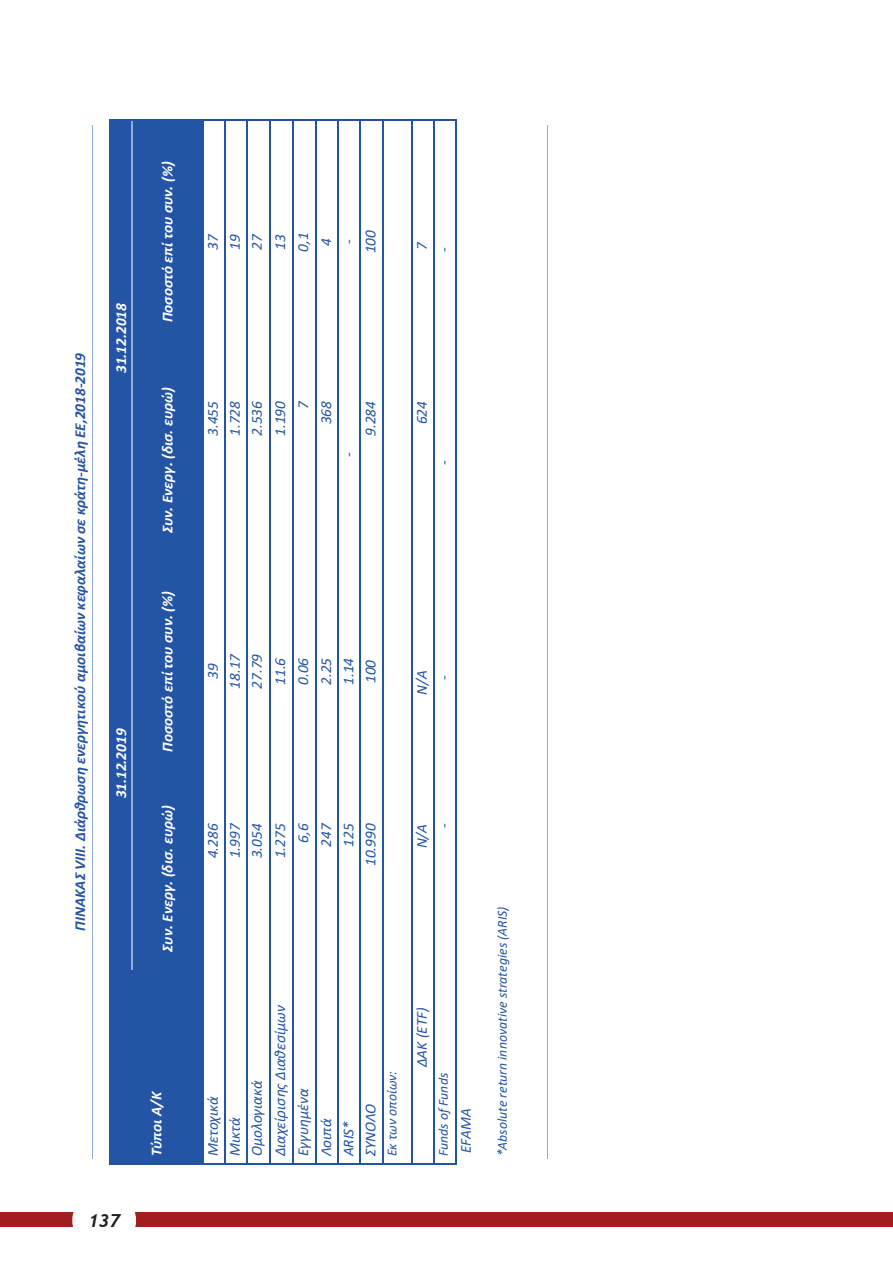
<style>
.page{position:relative;width:893px;height:1263px;background:#fff}
.page>*{position:absolute;margin:0;border:0;box-sizing:border-box;transform-origin:0 0}
.t1{font:italic 700 18px "Trebuchet";color:#231f20}
.t2{font:italic 15.3px "Calibri";color:#2454a4}
.t3{font:italic 700 15.3px "Calibri";color:#fff}
.t4{font:italic 700 15.3px "Calibri";color:#2454a4}
.t5{font:italic 13.8px "Calibri";color:#2454a4}
</style>
<div class="page">
<div style="left:0;top:1212px;width:893px;height:14px;background:#a11d20"></div>
<div style="left:72px;top:1188px;width:64px;height:64px;background:#fff;border-radius:50%"></div>
<hr style="left:92px;top:125px;width:1px;height:1033px;background:#90acd9">
<div style="left:111px;top:970px;width:91px;height:193px;background:#2454a4"></div>
<div style="left:111px;top:556px;width:21px;height:414px;background:#2454a4"></div>
<div style="left:111px;top:121px;width:21px;height:435px;background:#2454a4"></div>
<hr style="left:109px;top:970px;width:2px;height:193px;background:#2454a4">
<hr style="left:109px;top:556px;width:2px;height:413px;background:#2454a4">
<hr style="left:109px;top:120px;width:2px;height:435px;background:#2454a4">
<div style="left:133px;top:786px;width:69px;height:184px;background:#2454a4"></div>
<div style="left:133px;top:556px;width:69px;height:230px;background:#2454a4"></div>
<div style="left:133px;top:364px;width:69px;height:192px;background:#2454a4"></div>
<div style="left:133px;top:121px;width:69px;height:243px;background:#2454a4"></div>
<svg style="left:109px;top:1163px;width:24px;height:1px"></svg>
<hr style="left:132px;top:786px;width:1px;height:184px;background:#90acd9">
<hr style="left:132px;top:556px;width:1px;height:229px;background:#90acd9">
<hr style="left:132px;top:364px;width:1px;height:191px;background:#90acd9">
<hr style="left:132px;top:120px;width:1px;height:243px;background:#90acd9">
<svg style="left:109px;top:119px;width:24px;height:1px"></svg>
<hr style="left:133px;top:1163px;width:69px;height:1px;background:#2454a4">
<hr style="left:133px;top:119px;width:69px;height:1px;background:#2454a4">
<hr style="left:202px;top:970px;width:1px;height:193px;background:#2454a4">
<hr style="left:202px;top:786px;width:1px;height:183px;background:#2454a4">
<hr style="left:202px;top:556px;width:1px;height:229px;background:#2454a4">
<hr style="left:202px;top:364px;width:1px;height:191px;background:#2454a4">
<hr style="left:202px;top:120px;width:1px;height:243px;background:#2454a4">
<hr style="left:224px;top:970px;width:1px;height:193px;background:#2454a4">
<hr style="left:224px;top:786px;width:1px;height:183px;background:#2454a4">
<hr style="left:224px;top:556px;width:1px;height:229px;background:#2454a4">
<hr style="left:224px;top:364px;width:1px;height:191px;background:#2454a4">
<hr style="left:224px;top:120px;width:1px;height:243px;background:#2454a4">
<hr style="left:246px;top:970px;width:2px;height:193px;background:#2454a4">
<hr style="left:246px;top:786px;width:2px;height:183px;background:#2454a4">
<hr style="left:246px;top:556px;width:2px;height:229px;background:#2454a4">
<hr style="left:246px;top:364px;width:2px;height:191px;background:#2454a4">
<hr style="left:246px;top:120px;width:2px;height:243px;background:#2454a4">
<hr style="left:269px;top:970px;width:2px;height:193px;background:#2454a4">
<hr style="left:269px;top:786px;width:2px;height:183px;background:#2454a4">
<hr style="left:269px;top:556px;width:2px;height:229px;background:#2454a4">
<hr style="left:269px;top:364px;width:2px;height:191px;background:#2454a4">
<hr style="left:269px;top:120px;width:2px;height:243px;background:#2454a4">
<hr style="left:293px;top:970px;width:1px;height:193px;background:#2454a4">
<hr style="left:293px;top:786px;width:1px;height:183px;background:#2454a4">
<hr style="left:293px;top:556px;width:1px;height:229px;background:#2454a4">
<hr style="left:293px;top:364px;width:1px;height:191px;background:#2454a4">
<hr style="left:293px;top:120px;width:1px;height:243px;background:#2454a4">
<hr style="left:316px;top:970px;width:1px;height:193px;background:#2454a4">
<hr style="left:316px;top:786px;width:1px;height:183px;background:#2454a4">
<hr style="left:316px;top:556px;width:1px;height:229px;background:#2454a4">
<hr style="left:316px;top:364px;width:1px;height:191px;background:#2454a4">
<hr style="left:316px;top:120px;width:1px;height:243px;background:#2454a4">
<hr style="left:338px;top:970px;width:1px;height:193px;background:#2454a4">
<hr style="left:338px;top:786px;width:1px;height:183px;background:#2454a4">
<hr style="left:338px;top:556px;width:1px;height:229px;background:#2454a4">
<hr style="left:338px;top:364px;width:1px;height:191px;background:#2454a4">
<hr style="left:338px;top:120px;width:1px;height:243px;background:#2454a4">
<hr style="left:360px;top:970px;width:1px;height:193px;background:#2454a4">
<hr style="left:360px;top:786px;width:1px;height:183px;background:#2454a4">
<hr style="left:360px;top:556px;width:1px;height:229px;background:#2454a4">
<hr style="left:360px;top:364px;width:1px;height:191px;background:#2454a4">
<hr style="left:360px;top:120px;width:1px;height:243px;background:#2454a4">
<hr style="left:382px;top:970px;width:1px;height:193px;background:#2454a4">
<hr style="left:382px;top:786px;width:1px;height:183px;background:#2454a4">
<hr style="left:382px;top:556px;width:1px;height:229px;background:#2454a4">
<hr style="left:382px;top:364px;width:1px;height:191px;background:#2454a4">
<hr style="left:382px;top:120px;width:1px;height:243px;background:#2454a4">
<hr style="left:411px;top:970px;width:1px;height:193px;background:#2454a4">
<hr style="left:411px;top:786px;width:1px;height:183px;background:#2454a4">
<hr style="left:411px;top:556px;width:1px;height:229px;background:#2454a4">
<hr style="left:411px;top:364px;width:1px;height:191px;background:#2454a4">
<hr style="left:411px;top:120px;width:1px;height:243px;background:#2454a4">
<hr style="left:433px;top:970px;width:2px;height:193px;background:#2454a4">
<hr style="left:433px;top:786px;width:2px;height:183px;background:#2454a4">
<hr style="left:433px;top:556px;width:2px;height:229px;background:#2454a4">
<hr style="left:433px;top:364px;width:2px;height:191px;background:#2454a4">
<hr style="left:433px;top:120px;width:2px;height:243px;background:#2454a4">
<svg style="left:202px;top:1163px;width:255px;height:1px"></svg>
<hr style="left:455px;top:970px;width:2px;height:193px;background:#2454a4">
<hr style="left:455px;top:786px;width:2px;height:184px;background:#2454a4">
<hr style="left:455px;top:556px;width:2px;height:230px;background:#2454a4">
<hr style="left:455px;top:364px;width:2px;height:192px;background:#2454a4">
<hr style="left:455px;top:120px;width:2px;height:244px;background:#2454a4">
<svg style="left:202px;top:119px;width:255px;height:1px"></svg>
<hr style="left:547px;top:125px;width:1px;height:1033px;background:#90acd9">
<p class="t4" style="left:69px;top:931px;width:579px;rotate:-90deg">ΠΙΝΑΚΑΣ VIII. Διάρθρωση ενεργητικού αμοιβαίων κεφαλαίων σε κράτη-μέλη ΕΕ,2018-2019</p>
<p class="t3" style="left:110px;top:373px;width:71px;rotate:-90deg">31.12.2018</p>
<p class="t3" style="left:110px;top:798px;width:71px;rotate:-90deg">31.12.2019</p>
<p class="t3" style="left:157px;top:322px;width:162px;rotate:-90deg">Ποσοστό επί του συν. (%)</p>
<p class="t3" style="left:157px;top:533px;width:148px;rotate:-90deg">Συν. Ενεργ. (δισ. ευρώ)</p>
<p class="t3" style="left:157px;top:752px;width:162px;rotate:-90deg">Ποσοστό επί του συν. (%)</p>
<p class="t3" style="left:157px;top:952px;width:148px;rotate:-90deg">Συν. Ενεργ. (δισ. ευρώ)</p>
<p class="t1" style="left:88px;top:1209px;width:33px">137</p>
<p class="t3" style="left:145px;top:1156px;width:67px;rotate:-90deg">Τύποι Α/Κ</p>
<p class="t2" style="left:202px;top:250px;width:17px;rotate:-90deg">37</p>
<p class="t2" style="left:224px;top:250px;width:17px;rotate:-90deg">19</p>
<p class="t2" style="left:246px;top:250px;width:17px;rotate:-90deg">27</p>
<p class="t2" style="left:269px;top:250px;width:17px;rotate:-90deg">13</p>
<p class="t2" style="left:292px;top:252px;width:21px;rotate:-90deg">0,1</p>
<p class="t2" style="left:316px;top:246px;width:9px;rotate:-90deg">4</p>
<p class="t2" style="left:338px;top:244px;width:6px;rotate:-90deg">-</p>
<p class="t2" style="left:360px;top:253px;width:25px;rotate:-90deg">100</p>
<p class="t2" style="left:411px;top:250px;width:10px;rotate:-90deg">7</p>
<p class="t2" style="left:433px;top:252px;width:6px;rotate:-90deg">-</p>
<p class="t2" style="left:202px;top:436px;width:36px;rotate:-90deg">3.455</p>
<p class="t2" style="left:224px;top:436px;width:36px;rotate:-90deg">1.728</p>
<p class="t2" style="left:246px;top:436px;width:36px;rotate:-90deg">2.536</p>
<p class="t2" style="left:269px;top:436px;width:36px;rotate:-90deg">1.190</p>
<p class="t2" style="left:292px;top:409px;width:10px;rotate:-90deg">7</p>
<p class="t2" style="left:316px;top:424px;width:25px;rotate:-90deg">368</p>
<p class="t2" style="left:338px;top:457px;width:6px;rotate:-90deg">-</p>
<p class="t2" style="left:360px;top:436px;width:36px;rotate:-90deg">9.284</p>
<p class="t2" style="left:411px;top:424px;width:25px;rotate:-90deg">624</p>
<p class="t2" style="left:433px;top:465px;width:6px;rotate:-90deg">-</p>
<p class="t2" style="left:202px;top:679px;width:17px;rotate:-90deg">39</p>
<p class="t2" style="left:224px;top:689px;width:37px;rotate:-90deg">18.17</p>
<p class="t2" style="left:246px;top:689px;width:36px;rotate:-90deg">27.79</p>
<p class="t2" style="left:269px;top:685px;width:29px;rotate:-90deg">11.6</p>
<p class="t2" style="left:292px;top:685px;width:29px;rotate:-90deg">0.06</p>
<p class="t2" style="left:316px;top:685px;width:29px;rotate:-90deg">2.25</p>
<p class="t2" style="left:338px;top:685px;width:29px;rotate:-90deg">1.14</p>
<p class="t2" style="left:360px;top:683px;width:25px;rotate:-90deg">100</p>
<p class="t2" style="left:411px;top:695px;width:26px;rotate:-90deg">N/A</p>
<p class="t2" style="left:433px;top:680px;width:6px;rotate:-90deg">-</p>
<p class="t2" style="left:202px;top:858px;width:36px;rotate:-90deg">4.286</p>
<p class="t2" style="left:224px;top:858px;width:37px;rotate:-90deg">1.997</p>
<p class="t2" style="left:246px;top:858px;width:36px;rotate:-90deg">3.054</p>
<p class="t2" style="left:269px;top:858px;width:36px;rotate:-90deg">1.275</p>
<p class="t2" style="left:292px;top:843px;width:21px;rotate:-90deg">6,6</p>
<p class="t2" style="left:316px;top:847px;width:25px;rotate:-90deg">247</p>
<p class="t2" style="left:338px;top:847px;width:25px;rotate:-90deg">125</p>
<p class="t2" style="left:360px;top:866px;width:44px;rotate:-90deg">10.990</p>
<p class="t2" style="left:411px;top:848px;width:26px;rotate:-90deg">N/A</p>
<p class="t2" style="left:433px;top:828px;width:6px;rotate:-90deg">-</p>
<p class="t2" style="left:202px;top:1156px;width:61px;rotate:-90deg">Μετοχικά</p>
<p class="t2" style="left:224px;top:1156px;width:40px;rotate:-90deg">Μικτά</p>
<p class="t2" style="left:246px;top:1156px;width:77px;rotate:-90deg">Ομολογιακά</p>
<p class="t2" style="left:269px;top:1156px;width:153px;rotate:-90deg">Διαχείρισης Διαθεσίμων</p>
<p class="t2" style="left:292px;top:1156px;width:69px;rotate:-90deg">Εγγυημένα</p>
<p class="t2" style="left:316px;top:1156px;width:39px;rotate:-90deg">Λοιπά</p>
<p class="t2" style="left:338px;top:1156px;width:37px;rotate:-90deg">ARIS*</p>
<p class="t2" style="left:360px;top:1156px;width:54px;rotate:-90deg">ΣΥΝΟΛΟ</p>
<p class="t5" style="left:382px;top:1156px;width:87px;rotate:-90deg">Εκ των οποίων:</p>
<p class="t2" style="left:411px;top:1067px;width:62px;rotate:-90deg">ΔΑΚ (ETF)</p>
<p class="t5" style="left:434px;top:1156px;width:85px;rotate:-90deg">Funds ofFunds</p>
<p class="t2" style="left:455px;top:1153px;width:47px;rotate:-90deg">EFAMA</p>
<p class="t5" style="left:493px;top:1156px;width:252px;rotate:-90deg">*Absolute return innovative strategies (ARIS)</p>
</div>
